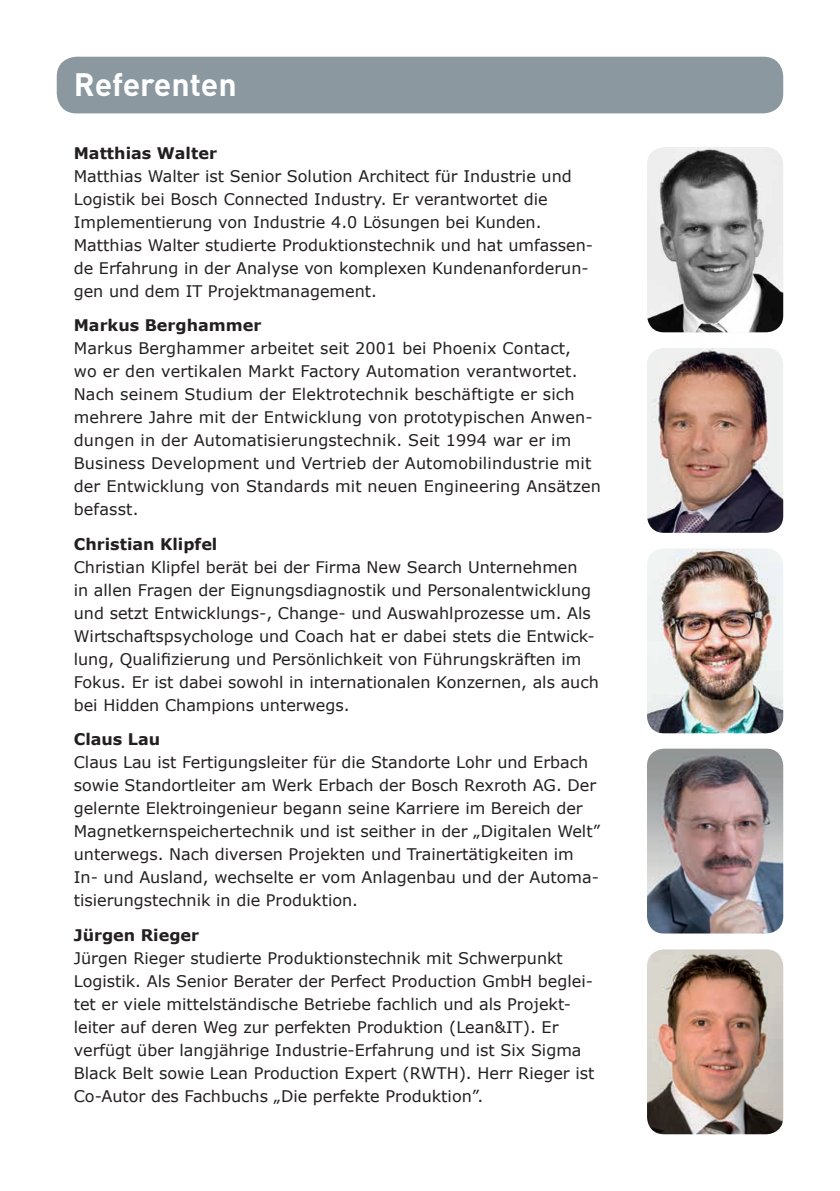
<style>
.page{position:relative;width:840px;height:1191px;background:#fff}
.page>*{position:absolute;margin:0;border:0;box-sizing:border-box;transform-origin:0 0}
.t1{font:700 32px "DIN";color:#fff}
.t2{font:16px/23px "Verdana";color:#231f20}
.t3{font:700 16px "Verdana";color:#231f20}
</style>
<div class="page">
<div style="left:57px;top:57px;width:725px;height:56px;background:#8b98a0;border-radius:20px"></div>
<img style="left:647px;top:147px;width:135px;height:185px">
<img style="left:647px;top:348px;width:135px;height:185px">
<img style="left:647px;top:748px;width:135px;height:185px">
<img style="left:647px;top:548px;width:135px;height:185px">
<img style="left:647px;top:949px;width:135px;height:185px">
<h1 class="t1" style="left:74px;top:64px;width:164px">Referenten</h1>
<p class="t3" style="left:74px;top:142px;width:145px">Matthias Walter</p>
<p class="t2" style="left:74px;top:165px;width:518px">Matthias Walter ist Senior Solution Architect für Industrie und Logistik bei Bosch Connected Industry. Er verantwortet die Implementierung von Industrie 4.0 Lösungen bei Kunden.<br>Matthias Walter studierte Produktionstechnik und hat umfassen&shy;de Erfahrung in der Analyse von komplexen Kundenanforderun&shy;gen und dem IT Projektmanagement.</p>
<p class="t3" style="left:74px;top:314px;width:189px">Markus Berghammer</p>
<p class="t2" style="left:74px;top:337px;width:528px">Markus Berghammer arbeitet seit 2001 bei Phoenix Contact,<br>wo er den vertikalen Markt Factory Automation verantwortet.<br>Nach seinem Studium der Elektrotechnik beschäftigte er sich mehrere Jahre mit der Entwicklung von prototypischen Anwen&shy;dungen in der Automatisierungstechnik. Seit 1994 war er im Business Development und Vertrieb der Automobilindustrie mit der Entwicklung von Standards mit neuen Engineering Ansätzen befasst.</p>
<p class="t3" style="left:74px;top:532px;width:145px">Christian Klipfel</p>
<p class="t2" style="left:74px;top:555px;width:526px">Christian Klipfel berät bei der Firma New Search Unternehmen<br>in allen Fragen der Eignungsdiagnostik und Personalentwicklung und setzt Entwicklungs-, Change- und Auswahlprozesse um. Als Wirtschaftspsychologe und Coach hat er dabei stets die Entwick&shy;lung, Qualifizierung und Persönlichkeit von Führungskräften im Fokus. Er ist dabei sowohl in internationalen Konzernen, als auch bei Hidden Champions unterwegs.</p>
<p class="t3" style="left:74px;top:728px;width:88px">Claus Lau</p>
<p class="t2" style="left:74px;top:750px;width:527px">Claus Lau ist Fertigungsleiter für die Standorte Lohr und Erbach sowie Standortleiter am Werk Erbach der Bosch Rexroth AG. Der gelernte Elektroingenieur begann seine Karriere im Bereich der Magnetkernspeichertechnik und ist seither in der „Digitalen Welt” unterwegs. Nach diversen Projekten und Trainertätigkeiten im In- und Ausland, wechselte er vom Anlagenbau und der Automa&shy;tisierungstechnik in die Produktion.</p>
<p class="t3" style="left:74px;top:923px;width:127px">Jürgen Rieger</p>
<p class="t2" style="left:74px;top:946px;width:522px">Jürgen Rieger studierte Produktionstechnik mit Schwerpunkt Logistik. Als Senior Berater der Perfect Production GmbH beglei&shy;tet er viele mittelständische Betriebe fachlich und als Projekt&shy;leiter auf deren Weg zur perfekten Produktion (Lean&amp;IT). Er verfügt über langjährige Industrie-Erfahrung und ist Six Sigma Black Belt sowie Lean Production Expert (RWTH). Herr Rieger ist Co-Autor des Fachbuchs „Die perfekte Produktion”.</p>
</div>
